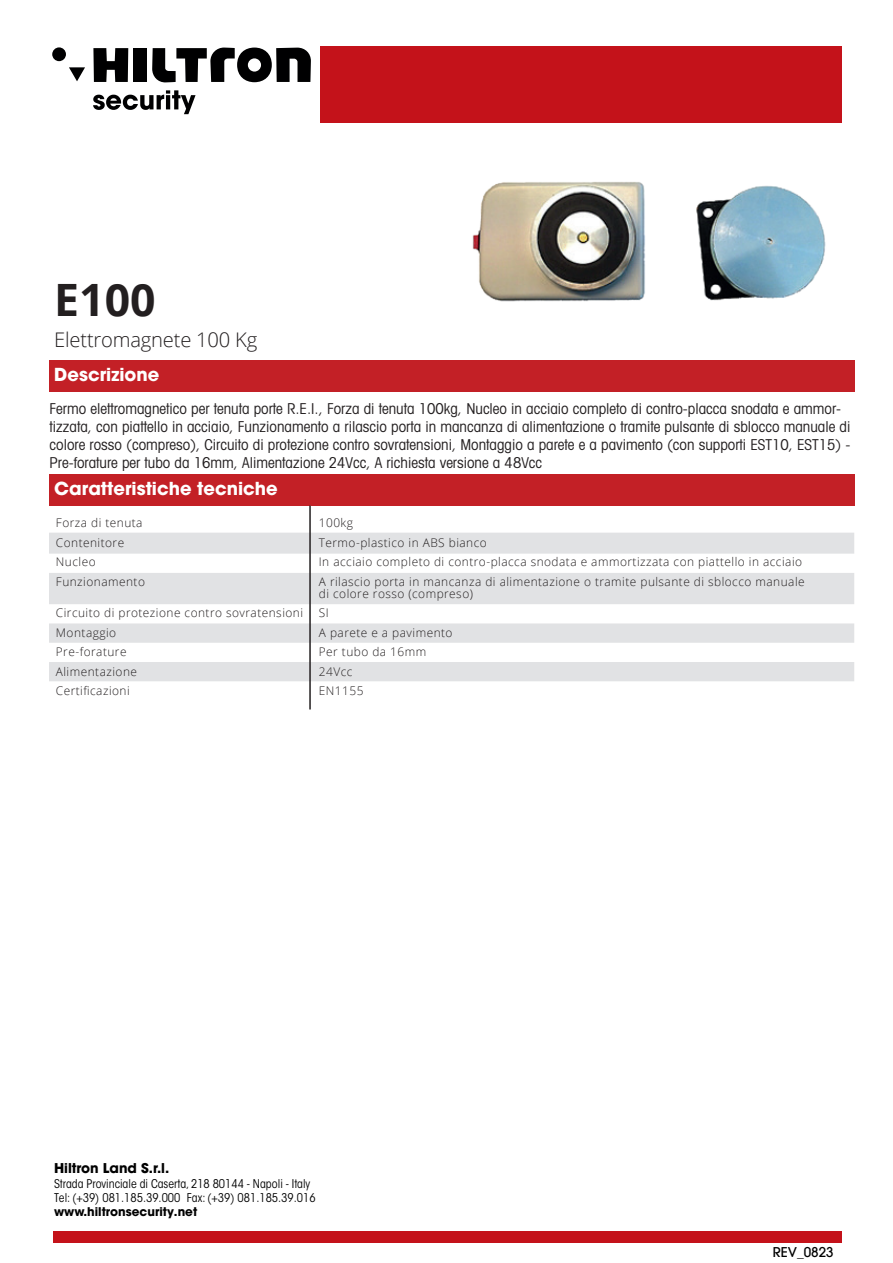
<style>
.page{position:relative;width:893px;height:1263px;background:#fff}
.page>*{position:absolute;margin:0;border:0;box-sizing:border-box;transform-origin:0 0}
.t1{font:700 44.55px "Open Sans";color:#231f20}
.t2{font:300 20.1px "Open Sans";letter-spacing:-.01em;color:#231f20}
.t3{font:700 17.85px "Avant Garde LT";color:#fff}
.t4{font:condensed 15px/18px "Avant Garde";color:#231f20}
.t5{font:700 13.5px "Avant Garde LT";color:#010101}
.t6{font:13.5px "Avant Garde LT Medium";color:#000101}
.t7{font:condensed 12px/14px "ITC Avant Garde Std";color:#010101}
.t8{font:700 12px "Avant Garde LT";color:#010101}
.t9{font:300 11.85px/19.5px "Open Sans";letter-spacing:.04em;color:#231f20}
.s1{font-family:"Avant Garde LT Medium"}
</style>
<div class="page">
<img style="left:457px;top:59px;width:388px;height:333px">
<div style="left:49px;top:474px;width:805px;height:31px;background:#c32026"></div>
<div style="left:49px;top:360px;width:805px;height:31px;background:#c32026"></div>
<svg style="left:49px;top:533px;width:805px;height:148px;fill:#e1e2e4"></svg>
<hr style="left:309px;top:505px;width:2px;height:204px;background:#231f20">
<div style="left:320px;top:47px;width:521px;height:76px;background:#c4121a"></div>
<div style="left:54px;top:1231px;width:787px;height:11px;background:#c4121a"></div>
<svg style="left:93px;top:90px;width:103px;height:24px"></svg>
<svg style="left:69px;top:67px;width:16px;height:14px"></svg>
<div style="left:52px;top:47px;width:14px;height:14px;background:#000001;border-radius:50%"></div>
<svg style="left:93px;top:48px;width:35px;height:34px"></svg>
<div style="left:134px;top:48px;width:13px;height:34px;background:#000001"></div>
<svg style="left:152px;top:47px;width:159px;height:36px"></svg>
<h1 class="t1" style="left:54px;top:268px;width:103px">E100</h1>
<h2 class="t2" style="left:54px;top:326px;width:204px">Elettromagnete 100 Kg</h2>
<p class="t3" style="left:54px;top:363px;width:107px">Descrizione</p>
<p class="t4" style="left:50px;top:399px;width:802px">Fermo elettromagnetico per tenuta porte R.E.I., Forza di tenuta 100kg, Nucleo in acciaio completo di contro-placca snodata e ammor&shy;tizzata, con piattello in acciaio, Funzionamento a rilascio porta in mancanza di alimentazione o tramite pulsante di sblocco manuale di colore rosso (compreso), Circuito di protezione contro sovratensioni, Montaggio a parete e a pavimento (con supporti EST10, EST15) - Pre-forature per tubo da 16mm, Alimentazione 24Vcc, A richiesta versione a 48Vcc</p>
<p class="t3" style="left:54px;top:477px;width:225px">Caratteristiche tecniche</p>
<p class="t9" style="left:56px;top:513px;width:91px">Forza di tenuta<br>Contenitore<br>Nucleo<br>Funzionamento</p>
<p class="t9" style="left:56px;top:603px;width:249px">Circuito di protezione contro sovratensioni<br>Montaggio<br>Pre-forature<br>Alimentazione<br>Certificazioni</p>
<p class="t9" style="left:319px;top:513px;width:487px">100kg<br>Termo-plastico in ABS bianco<br>In acciaio completo di contro-placca snodata e ammortizzata con piattello in acciaio A rilascio porta in mancanza di alimentazione o tramite pulsante di sblocco manuale</p>
<p class="t9" style="left:319px;top:583px;width:156px">di colore rosso (compreso)<br>SI<br>A parete e a pavimento<br>Per tubo da 16mm<br>24Vcc<br>EN1155</p>
<p class="t5" style="left:54px;top:1159px;width:117px">Hiltron Land S.r.l.</p>
<p class="t7" style="left:54px;top:1176px;width:263px">Strada Provinciale di Caserta, 218 80144 - Napoli - Italy<br>Tel: (+39) 081.185.39.000 Fax: (+39) 081.185.39.016</p>
<p class="t8" style="left:54px;top:1204px;width:145px">www.hiltronsecurity.<span class="s1">net</span></p>
<p class="t6" style="left:773px;top:1244px;width:62px">REV_0823</p>
</div>
